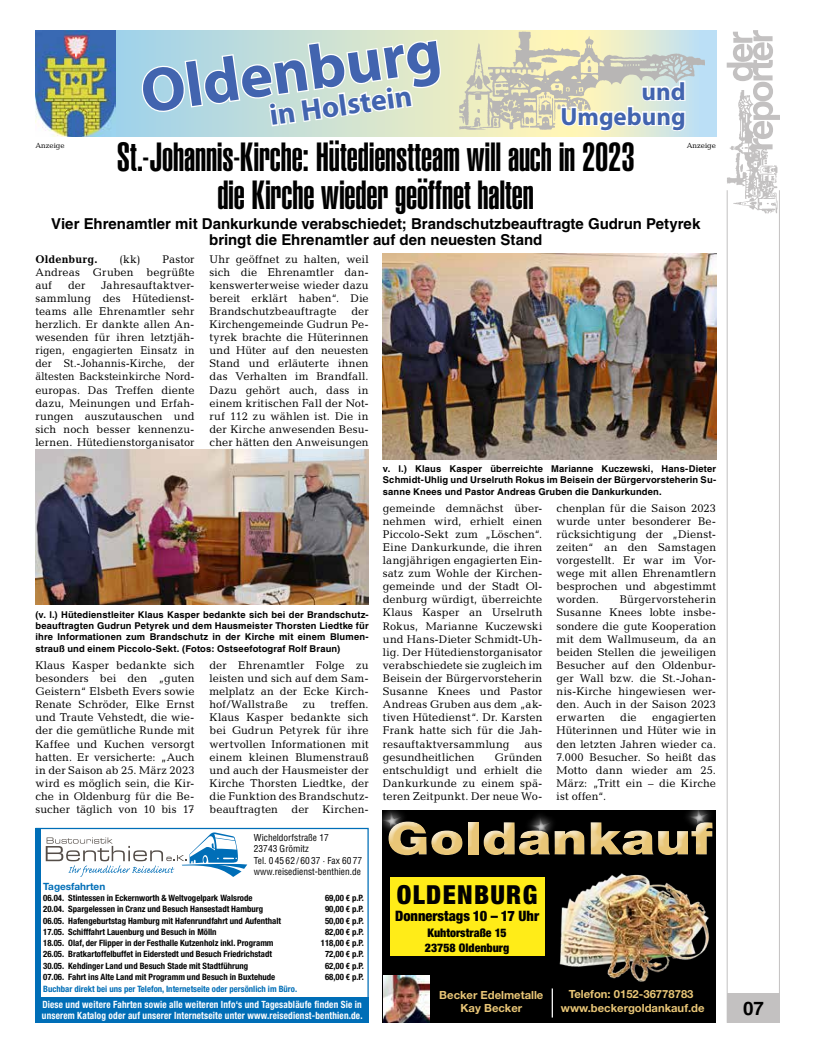
<style>
.page{position:relative;width:819px;height:1053px;background:#fff}
.page>*{position:absolute;margin:0;border:0;box-sizing:border-box;transform-origin:0 0}
.t1{font:700 62.5px "Myriad Pro";color:#4264af}
.t2{font:900 45px "Helvetica Neue";color:#e9c677;scale:1.23 1}
.t3{font:40px/37.5px "Helvetica LT Std Ultra Comp";letter-spacing:-.005em;color:#000;text-align:center}
.t4{font:700 30px "Myriad Pro";color:#4264af}
.t5{font:900 condensed 26.25px "Helvetica Neue";letter-spacing:.05em;color:#000}
.t6{font:700 25px/25px "Myriad Pro";color:#4264af;text-align:right}
.t7{font:700 18.75px "Helvetica LT Std";color:#000}
.t8{font:700 15px/16.2px "Helvetica LT Std";color:#000;text-align:center}
.t9{font:900 condensed 14.38px "Helvetica Neue";color:#000}
.t10{font:900 condensed 11.88px/14.4px "Helvetica Neue";color:#000}
.t11{font:11.25px/13.1px "Candida Std";letter-spacing:.015em;color:#000;text-align:justify}
.t12{font:700 11.25px/13.5px "Helvetica Neue";color:#e9c677;text-align:center}
.t13{font:700 11.25px "Candida Std";letter-spacing:.01em;color:#000}
.t14{font:700 condensed 10px/11.2px "Helvetica Neue";letter-spacing:.02em;color:#fff;scale:.92 1}
.t15{font:700 10px "Helvetica Neue";color:#006eb7}
.t16{font:700 9.38px/11.2px "Helvetica LT Std";letter-spacing:.015em;color:#000;text-align:justify}
.t17{font:condensed 9.38px/11.2px "Helvetica LT Std";color:#000}
.t18{font:700 condensed 8.75px "Helvetica Neue";color:#000}
.t19{font:700 condensed 8.75px "Helvetica Neue";color:#006eb7}
.t20{font:7.5px "Candida Std";color:#000}
</style>
<div class="page">
<div style="left:726px;top:993px;width:53px;height:29px;background:#c3c1c1"></div>
<hr style="left:778px;top:190px;width:1px;height:832px;background:#c3c1c1">
<hr style="left:726px;top:190px;width:1px;height:832px;background:#c3c1c1">
<img style="left:726px;top:149px;width:52px;height:65px">
<svg style="left:726px;top:30px;width:54px;height:119px"></svg>
<div style="left:383px;top:810px;width:333px;height:212px;background:#000"></div>
<div style="left:390px;top:877px;width:154px;height:79px;background:#ffec18"></div>
<div style="left:383px;top:816px;width:333px;height:48px;background:#fff;opacity:.75"></div>
<svg style="left:383px;top:810px;width:29px;height:28px"></svg>
<svg style="left:521px;top:815px;width:40px;height:28px"></svg>
<svg style="left:679px;top:810px;width:37px;height:24px"></svg>
<hr style="left:551px;top:988px;width:2px;height:29px;background:#fff">
<img style="left:383px;top:975px;width:46px;height:47px">
<img style="left:559px;top:873px;width:150px;height:109px">
<div style="left:35px;top:827px;width:333px;height:195px;background:#006eb7"></div>
<div style="left:41px;top:828px;width:327px;height:168px;background:#fff"></div>
<svg style="left:46px;top:832px;width:201px;height:44px"></svg>
<div style="left:35px;top:827px;width:333px;height:195px;border:1px solid #006eb7"></div>
<svg style="left:115px;top:30px;width:601px;height:106px;background:#c0dddb"></svg>
<img style="left:35px;top:30px;width:80px;height:106px">
<svg style="left:141px;top:38px;width:302px;height:90px"></svg>
<img style="left:459px;top:30px;width:245px;height:103px">
<svg style="left:559px;top:65px;width:128px;height:71px"></svg>
<img style="left:35px;top:449px;width:333px;height:155px">
<img style="left:383px;top:253px;width:333px;height:206px">
<p class="t1" style="left:136px;top:57px;width:304px;rotate:-8deg">Oldenburg</p>
<p class="t4" style="left:267px;top:99px;width:145px;rotate:-8deg">in Holstein</p>
<p class="t6" style="left:560px;top:79px;width:127px">und<br>Umgebung</p>
<p class="t3" style="left:117px;top:139px;width:519px">St.-Johannis-Kirche: Hütedienstteam will auch in 2023 die Kirche wieder geöffnet halten</p>
<p class="t8" style="left:51px;top:215px;width:650px">Vier Ehrenamtler mit Dankurkunde verabschiedet; Brandschutzbeauftragte Gudrun Petyrek bringt die Ehrenamtler auf den neuesten Stand</p>
<p class="t20" style="left:35px;top:141px;width:31px">Anzeige</p>
<p class="t20" style="left:686px;top:141px;width:31px">Anzeige</p>
<p class="t13" style="left:35px;top:252px;width:64px">Oldenburg.</p>
<p class="t11" style="left:119px;top:252px;width:23px">(kk)</p>
<p class="t11" style="left:35px;top:252px;width:161px;text-indent:127px">Pastor Andreas Gruben begrüßte auf</p>
<p class="t11" style="left:35px;top:278px;width:161px;text-indent:66px">Jahresauftaktver&shy;sammlung des Hütedienst&shy;teams alle Ehrenamtler sehr herzlich. Er dankte allen An&shy;wesenden für ihren letztjäh&shy;rigen, engagierten Einsatz in der St.-Johannis-Kirche, der ältesten Backsteinkirche Nord&shy;europas. Das Treffen diente dazu, Meinungen und Erfah&shy;rungen auszutauschen und sich noch besser kennenzu&shy;lernen. Hütedienstorganisator</p>
<p class="t11" style="left:68px;top:278px;width:19px">der</p>
<p class="t11" style="left:209px;top:252px;width:161px">Uhr geöffnet zu halten, weil sich die Ehrenamtler dan&shy;kenswerterweise wieder dazu bereit erklärt haben“. Die Brandschutzbeauftragte</p>
<p class="t11" style="left:209px;top:304px;width:161px;text-indent:142px">der Kirchengemeinde Gudrun Pe&shy;tyrek brachte die Hüterinnen und Hüter auf den neuesten Stand und erläuterte ihnen das Verhalten im Brandfall.<br>Dazu gehört auch, dass in einem kritischen Fall der Not&shy;ruf 112 zu wählen ist. Die in der Kirche anwesenden Besu&shy;cher hätten den Anweisungen</p>
<p class="t16" style="left:35px;top:608px;width:334px">(v. l.) Hütedienstleiter Klaus Kasper bedankte sich bei der Brandschutz&shy;beauftragten Gudrun Petyrek und dem Hausmeister Thorsten Liedtke für ihre Informationen zum Brandschutz in der Kirche mit einem Blumen&shy;strauß und einem Piccolo-Sekt. (Fotos: Ostseefotograf Rolf Braun)</p>
<p class="t11" style="left:35px;top:658px;width:161px">Klaus Kasper bedankte sich besonders bei den „guten Geistern“ Elsbeth Evers sowie Renate Schröder, Elke Ernst und Traute Vehstedt, die wie&shy;der die gemütliche Runde mit Kaffee und Kuchen versorgt hatten. Er versicherte: „Auch in der Saison ab 25. März 2023 wird es möglich sein, die Kir&shy;che in Oldenburg für die Be&shy;sucher täglich von 10 bis 17</p>
<p class="t11" style="left:209px;top:658px;width:161px">der Ehrenamtler Folge zu leisten und sich auf dem Sam&shy;melplatz an der Ecke Kirch&shy;hof/Wallstraße</p>
<p class="t11" style="left:209px;top:697px;width:161px;text-indent:121px">treffen.<br>Klaus Kasper bedankte sich bei Gudrun Petyrek für ihre wertvollen Informationen mit einem kleinen Blumenstrauß und auch der Hausmeister der Kirche Thorsten Liedtke, der die Funktion des Brandschutz&shy;beauftragten der Kirchen-</p>
<p class="t11" style="left:303px;top:697px;width:14px">zu</p>
<p class="t17" style="left:254px;top:832px;width:110px">Wicheldorfstraße 17<br>23743 Grömitz<br>Tel. 0 45 62 / 60 37 · Fax 60 77 www.reisedienst-benthien.de</p>
<p class="t15" style="left:43px;top:879px;width:64px">Tagesfahrten</p>
<p class="t18" style="left:43px;top:892px;width:211px">06.04. Stintessen in Eckernworth &amp; Weltvogelpark Walsrode</p>
<p class="t18" style="left:325px;top:892px;width:40px">69,00 € p.P.</p>
<p class="t18" style="left:43px;top:903px;width:221px">20.04. Spargelessen in Cranz und Besuch Hansestadt Hamburg</p>
<p class="t18" style="left:325px;top:903px;width:40px">90,00 € p.P.</p>
<p class="t18" style="left:43px;top:915px;width:239px">06.05. Hafengeburtstag Hamburg mit Hafenrundfahrt und Aufenthalt</p>
<p class="t18" style="left:325px;top:915px;width:40px">50,00 € p.P.</p>
<p class="t18" style="left:43px;top:926px;width:175px">17.05. Schifffahrt Lauenburg und Besuch in Mölln</p>
<p class="t18" style="left:325px;top:926px;width:40px">82,00 € p.P.</p>
<p class="t18" style="left:43px;top:937px;width:232px">18.05. Olaf, der Flipper in der Festhalle Kutzenholz inkl. Programm</p>
<p class="t18" style="left:321px;top:937px;width:44px">118,00 € p.P.</p>
<p class="t18" style="left:43px;top:948px;width:230px">26.05. Bratkartoffelbuffet in Eiderstedt und Besuch Friedrichstadt</p>
<p class="t18" style="left:325px;top:948px;width:40px">72,00 € p.P.</p>
<p class="t18" style="left:43px;top:960px;width:206px">30.05. Kehdinger Land und Besuch Stade mit Stadtführung</p>
<p class="t18" style="left:325px;top:960px;width:40px">62,00 € p.P.</p>
<p class="t18" style="left:43px;top:971px;width:233px">07.06. Fahrt ins Alte Land mit Programm und Besuch in Buxtehude</p>
<p class="t18" style="left:325px;top:971px;width:40px">68,00 € p.P.</p>
<p class="t19" style="left:43px;top:983px;width:255px">Buchbar direkt bei uns per Telefon, Internetseite oder persönlich im Büro.</p>
<p class="t14" style="left:42px;top:998px;width:350px">Diese und weitere Fahrten sowie alle weiteren Info‘s und Tagesabläufe finden Sie in unserem Katalog oder auf unserer Internetseite unter www.reisedienst-benthien.de.</p>
<p class="t16" style="left:383px;top:463px;width:335px">v. l.) Klaus Kasper überreichte Marianne Kuczewski, Hans-Dieter Schmidt-Uhlig und Urselruth Rokus im Beisein der Bürgervorsteherin Su&shy;sanne Knees und Pastor Andreas Gruben die Dankurkunden.</p>
<p class="t11" style="left:383px;top:501px;width:161px">gemeinde demnächst über&shy;nehmen wird, erhielt einen Piccolo-Sekt zum „Löschen“.<br>Eine Dankurkunde, die ihren langjährigen engagierten Ein&shy;satz zum Wohle der Kirchen&shy;gemeinde und der Stadt Ol&shy;denburg würdigt, überreichte Klaus Kasper an Urselruth Rokus, Marianne Kuczewski und Hans-Dieter Schmidt-Uh&shy;lig. Der Hütedienstorganisator verabschiedete sie zugleich im Beisein der Bürgervorsteherin Susanne Knees und Pastor Andreas Gruben aus dem „ak&shy;tiven Hütedienst“. Dr. Karsten Frank hatte sich für die Jah&shy;resauftaktversammlung</p>
<p class="t11" style="left:524px;top:737px;width:19px">aus</p>
<p class="t11" style="left:383px;top:750px;width:161px;text-indent:112px">Gründen entschuldigt und erhielt die Dankurkunde zu einem spä&shy;teren Zeitpunkt. Der neue Wo-</p>
<p class="t11" style="left:383px;top:750px;width:93px">gesundheitlichen</p>
<p class="t11" style="left:556px;top:501px;width:161px">chenplan für die Saison 2023 wurde unter besonderer Be&shy;rücksichtigung der „Dienst&shy;zeiten“ an den Samstagen vorgestellt. Er war im Vor&shy;wege mit allen Ehrenamtlern besprochen und abgestimmt worden.</p>
<p class="t11" style="left:556px;top:593px;width:161px;text-indent:63px">Bürgervorsteherin Susanne Knees lobte insbe&shy;sondere die gute Kooperation mit dem Wallmuseum, da an beiden Stellen die jeweiligen Besucher auf den Oldenbur&shy;ger Wall bzw. die St.-Johan&shy;nis-Kirche hingewiesen wer&shy;den. Auch in der Saison 2023 erwarten</p>
<p class="t11" style="left:620px;top:711px;width:18px">die</p>
<p class="t11" style="left:556px;top:711px;width:161px;text-indent:96px">engagierten Hüterinnen und Hüter wie in den letzten Jahren wieder ca.<br>7.000 Besucher. So heißt das Motto dann wieder am 25.<br>März: „Tritt ein – die Kirche ist offen“.</p>
<h2 class="t2" style="left:386px;top:811px;width:267px">Goldankauf</h2>
<p class="t5" style="left:397px;top:878px;width:142px">Oldenburg</p>
<p class="t9" style="left:395px;top:906px;width:146px">donnerstags 10 – 17 uhr</p>
<p class="t10" style="left:425px;top:925px;width:86px">Kuhtorstraße 15<br>23758 Oldenburg</p>
<p class="t12" style="left:439px;top:987px;width:106px">Becker Edelmetalle<br>Kay Becker</p>
<p class="t12" style="left:561px;top:987px;width:145px">Telefon: 0152-36778783 www.beckergoldankauf.de</p>
<p class="t7" style="left:743px;top:996px;width:22px">07</p>
</div>
